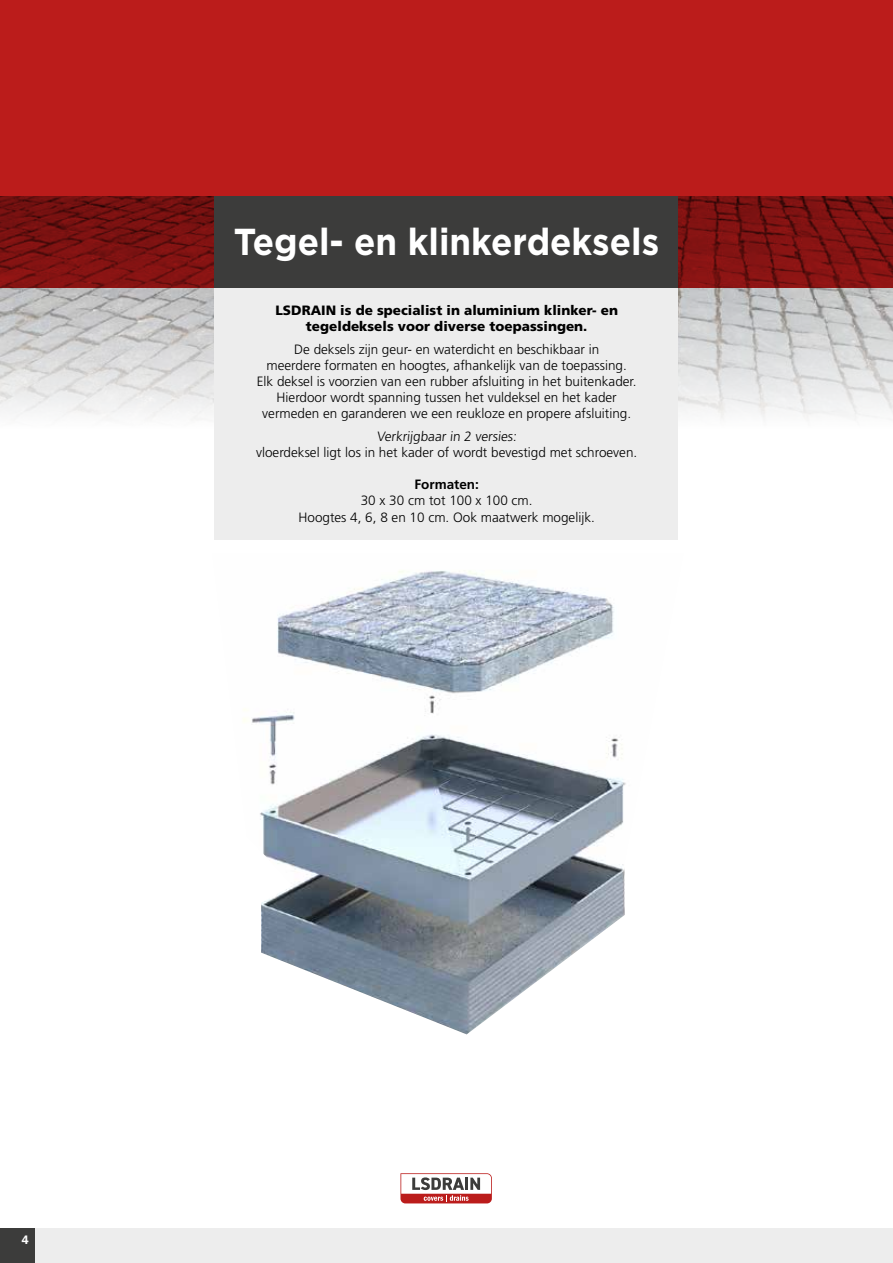
<style>
.page{position:relative;width:893px;height:1263px;background:#fff}
.page>*{position:absolute;margin:0;border:0;box-sizing:border-box;transform-origin:0 0}
.t1{font:700 37.5px "Gotham";color:#fff;scale:.93 1}
.t2{font:300 13.5px/16.2px "Frutiger";color:#000;text-align:center}
.t3{font:900 13.5px/16.2px "Frutiger";color:#000;text-align:center}
.t4{font:700 13.5px "Frutiger";color:#000}
.t5{font:600 12px "Franklin Gothic IT Cby BT";color:#fff}
</style>
<div class="page">
<svg style="left:400px;top:1173px;width:92px;height:30px"></svg>
<div style="left:0;top:0;width:893px;height:288px;background:#bb1c1b"></div>
<img style="left:0;top:196px;width:893px;height:344px">
<div style="left:0;top:1229px;width:893px;height:34px;background:#ededed"></div>
<img style="left:243px;top:570px;width:383px;height:464px">
<div style="left:215px;top:288px;width:463px;height:251px;background:#ededed"></div>
<div style="left:215px;top:196px;width:463px;height:92px;background:#3c3c3b"></div>
<div style="left:0;top:1229px;width:34px;height:34px;background:#3c3c3b"></div>
<h1 class="t1" style="left:234px;top:220px;width:459px">Tegel- en klinkerdeksels</h1>
<p class="t3" style="left:275px;top:302px;width:344px">LSDRAIN is de specialist in aluminium klinker- en tegeldeksels voor diverse toepassingen.</p>
<p class="t2" style="left:257px;top:341px;width:381px">De deksels zijn geur- en waterdicht en beschikbaar in<br>meerdere formaten en hoogtes, afhankelijk van de toepassing.<br>Elk deksel is voorzien van een rubber afsluiting in het buitenkader.<br>Hierdoor wordt spanning tussen het vuldeksel en het kader vermeden en garanderen we een reukloze en propere afsluiting.</p>
<p class="t2" style="left:256px;top:428px;width:383px">Verkrijgbaar in 2 versies:<br>vloerdeksel ligt los in het kader of wordt bevestigd met schroeven.</p>
<p class="t4" style="left:414px;top:477px;width:66px">Formaten:</p>
<p class="t2" style="left:299px;top:493px;width:298px">30 x 30 cm tot 100 x 100 cm.<br>Hoogtes 4, 6, 8 en 10 cm. Ook maatwerk mogelijk.</p>
<p class="t5" style="left:21px;top:1232px;width:9px">4</p>
</div>
